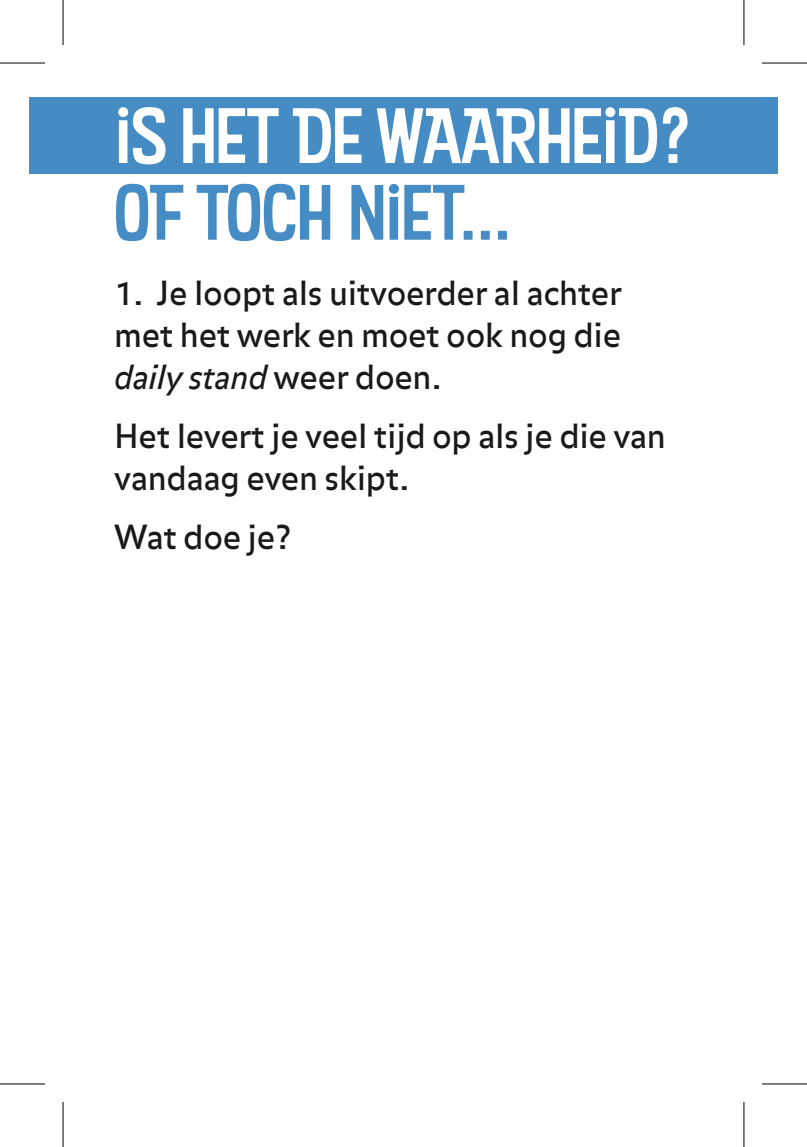
<style>
.page{position:relative;width:807px;height:1147px;background:#fff}
.page>*{position:absolute;margin:0;border:0;box-sizing:border-box;transform-origin:0 0}
.t1{font:75px "Kon Tiki Aloha JF";color:#fff}
.t2{font:75px "Kon Tiki Aloha JF";color:#448cc3}
.t3{font:33px/42px "Balance";letter-spacing:-.01em;color:#1a1918;text-align:justify}
.s1{font-style:italic}
</style>
<div class="page">
<div style="left:29px;top:97px;width:748px;height:77px;background:#448cc3"></div>
<svg style="left:744px;top:0;width:1px;height:45px"></svg>
<svg style="left:744px;top:1102px;width:1px;height:44px"></svg>
<hr style="left:0;top:62px;width:45px;height:2px;background:#000">
<hr style="left:761px;top:62px;width:45px;height:2px;background:#000">
<hr style="left:0;top:1083px;width:45px;height:1px;background:#000">
<hr style="left:761px;top:1083px;width:45px;height:1px;background:#000">
<hr style="left:62px;top:0;width:2px;height:45px;background:#000">
<hr style="left:62px;top:1101px;width:2px;height:45px;background:#000">
<hr style="left:743px;top:0;width:1px;height:45px;background:#000">
<hr style="left:743px;top:1101px;width:1px;height:45px;background:#000">
<h1 class="t1" style="left:115px;top:93px;width:577px">iS HET DE WAARHEiD?</h1>
<h1 class="t2" style="left:114px;top:169px;width:398px">OF TOCH NiET…</h1>
<p class="t3" style="left:114px;top:274px;width:509px">1. Je loopt als uitvoerder al achter met het werk en moet ook nog die <span class="s1">daily stand</span> weer doen.</p>
<p class="t3" style="left:114px;top:417px;width:553px">Het levert je veel tijd op als je die van vandaag even skipt.</p>
<p class="t3" style="left:114px;top:518px;width:178px">Wat doe je?</p>
</div>
